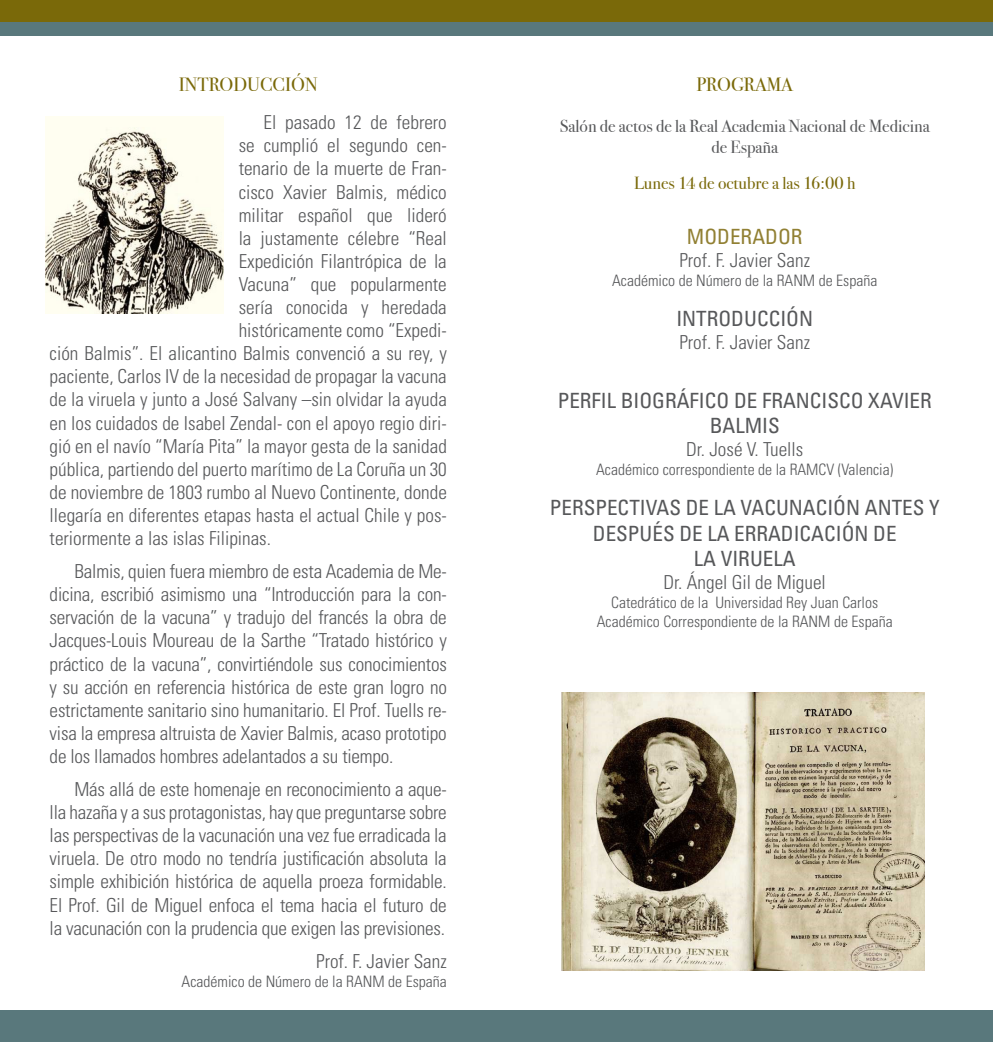
<style>
.page{position:relative;width:993px;height:1042px;background:#fff}
.page>*{position:absolute;margin:0;border:0;box-sizing:border-box;transform-origin:0 0}
.t1{font:condensed 21px/25.2px "Univers LT Std";color:#57585a;text-align:center}
.t2{font:condensed 21px "Univers LT Std";color:#918033}
.INTRODUCCIÓN{font:300 condensed 19.25px/23.1px "Univers LT Std";color:#57585a;text-align:justify}
.t3{font:19.25px "Bodoni Svty Two ITCTT Book";color:#7a6909}
.t4{font:17.5px/21px "Bodoni Svty Two ITCTT Book";color:#57585a;text-align:center}
.t5{font:17.5px "Bodoni Svty Two ITCTT Book";color:#7a6909}
.t6{font:300 condensed 15.75px/18.9px "Univers LT Std";color:#57585a;text-align:center}
</style>
<div class="page">
<div style="left:0;top:0;width:992px;height:23px;background:#7a6909"></div>
<div style="left:0;top:22px;width:992px;height:13px;background:#59787c"></div>
<div style="left:0;top:1011px;width:992px;height:31px;background:#59787c"></div>
<img style="left:46px;top:117px;width:178px;height:196px">
<img style="left:561px;top:692px;width:362px;height:278px">
<p class="t3" style="left:179px;top:73px;width:140px">INTRODUCCIÓN</p>
<p class="INTRODUCCIÓN" style="left:263px;top:111px;width:185px">El pasado 12 de febrero</p>
<p class="INTRODUCCIÓN" style="left:239px;top:134px;width:209px">se cumplió el segundo cen-</p>
<p class="INTRODUCCIÓN" style="left:239px;top:157px;width:209px">tenario de la muerte de Fran-</p>
<p class="INTRODUCCIÓN" style="left:239px;top:180px;width:209px">cisco Xavier Balmis, médico</p>
<p class="INTRODUCCIÓN" style="left:239px;top:203px;width:209px">militar español que lideró</p>
<p class="INTRODUCCIÓN" style="left:239px;top:226px;width:209px">la justamente célebre “Real</p>
<p class="INTRODUCCIÓN" style="left:239px;top:249px;width:209px">Expedición Filantrópica de la</p>
<p class="INTRODUCCIÓN" style="left:239px;top:273px;width:209px">Vacuna” que popularmente</p>
<p class="INTRODUCCIÓN" style="left:239px;top:296px;width:209px">sería conocida y heredada</p>
<p class="INTRODUCCIÓN" style="left:239px;top:319px;width:209px">históricamente como “Expedi-</p>
<p class="INTRODUCCIÓN" style="left:50px;top:342px;width:398px">ción Balmis”. El alicantino Balmis convenció a su rey, y</p>
<p class="INTRODUCCIÓN" style="left:50px;top:365px;width:398px">paciente, Carlos IV de la necesidad de propagar la vacuna</p>
<p class="INTRODUCCIÓN" style="left:50px;top:388px;width:398px">de la viruela y junto a José Salvany –sin olvidar la ayuda</p>
<p class="INTRODUCCIÓN" style="left:50px;top:411px;width:398px">en los cuidados de Isabel Zendal- con el apoyo regio diri-</p>
<p class="INTRODUCCIÓN" style="left:50px;top:434px;width:398px">gió en el navío “María Pita” la mayor gesta de la sanidad</p>
<p class="INTRODUCCIÓN" style="left:50px;top:457px;width:398px">pública, partiendo del puerto marítimo de La Coruña un 30</p>
<p class="INTRODUCCIÓN" style="left:50px;top:480px;width:398px">de noviembre de 1803 rumbo al Nuevo Continente, donde</p>
<p class="INTRODUCCIÓN" style="left:50px;top:504px;width:398px">llegaría en diferentes etapas hasta el actual Chile y pos-</p>
<p class="INTRODUCCIÓN" style="left:50px;top:527px;width:223px">teriormente a las islas Filipinas.</p>
<p class="INTRODUCCIÓN" style="left:50px;top:560px;width:398px;text-indent:25px">Balmis, quien fuera miembro de esta Academia de Me&shy;dicina, escribió asimismo una “Introducción para la con&shy;servación de la vacuna” y tradujo del francés la obra de Jacques-Louis Moureau de la Sarthe “Tratado histórico y práctico de la vacuna”, convirtiéndole sus conocimientos y su acción en referencia histórica de este gran logro no estrictamente sanitario sino humanitario. El Prof. Tuells re&shy;visa la empresa altruista de Xavier Balmis, acaso prototipo de los llamados hombres adelantados a su tiempo.</p>
<p class="INTRODUCCIÓN" style="left:50px;top:777px;width:398px;text-indent:25px">Más allá de este homenaje en reconocimiento a aque&shy;lla hazaña y a sus protagonistas, hay que preguntarse sobre las perspectivas de la vacunación una vez fue erradicada la viruela. De otro modo no tendría justificación absoluta la simple exhibición histórica de aquella proeza formidable.<br>El Prof. Gil de Miguel enfoca el tema hacia el futuro de la vacunación con la prudencia que exigen las previsiones.</p>
<p class="INTRODUCCIÓN" style="left:316px;top:949px;width:132px">Prof. F. Javier Sanz</p>
<p class="t6" style="left:181px;top:971px;width:266px">Académico de Número de la RANM de España</p>
<p class="t3" style="left:696px;top:73px;width:98px">PROGRAMA</p>
<p class="t4" style="left:559px;top:116px;width:371px">Salón de actos de la Real Academia Nacional de Medicina de España</p>
<p class="t5" style="left:634px;top:173px;width:223px">Lunes 14 de octubre a las 16:00 h</p>
<p class="t2" style="left:686px;top:223px;width:117px">MODERADOR</p>
<p class="INTRODUCCIÓN" style="left:679px;top:249px;width:132px">Prof. F. Javier Sanz</p>
<p class="t6" style="left:612px;top:271px;width:266px">Académico de Número de la RANM de España</p>
<p class="t1" style="left:676px;top:306px;width:138px">INTRODUCCIÓN</p>
<p class="INTRODUCCIÓN" style="left:679px;top:331px;width:132px">Prof. F. Javier Sanz</p>
<p class="t1" style="left:557px;top:388px;width:375px">PERFIL BIOGRÁFICO DE FRANCISCO XAVIER<br>BALMIS</p>
<p class="INTRODUCCIÓN" style="left:686px;top:438px;width:119px">Dr. José V. Tuells</p>
<p class="t6" style="left:596px;top:460px;width:298px">Académico correspondiente de la RAMCV (Valencia)</p>
<p class="t1" style="left:549px;top:495px;width:391px">PERSPECTIVAS DE LA VACUNACIÓN ANTES Y<br>DESPUÉS DE LA ERRADICACIÓN DE<br>LA VIRUELA</p>
<p class="INTRODUCCIÓN" style="left:663px;top:571px;width:164px">Dr. Ángel Gil de Miguel</p>
<p class="t6" style="left:596px;top:593px;width:297px">Catedrático de la Universidad Rey Juan Carlos<br>Académico Correspondiente de la RANM de España</p>
</div>
